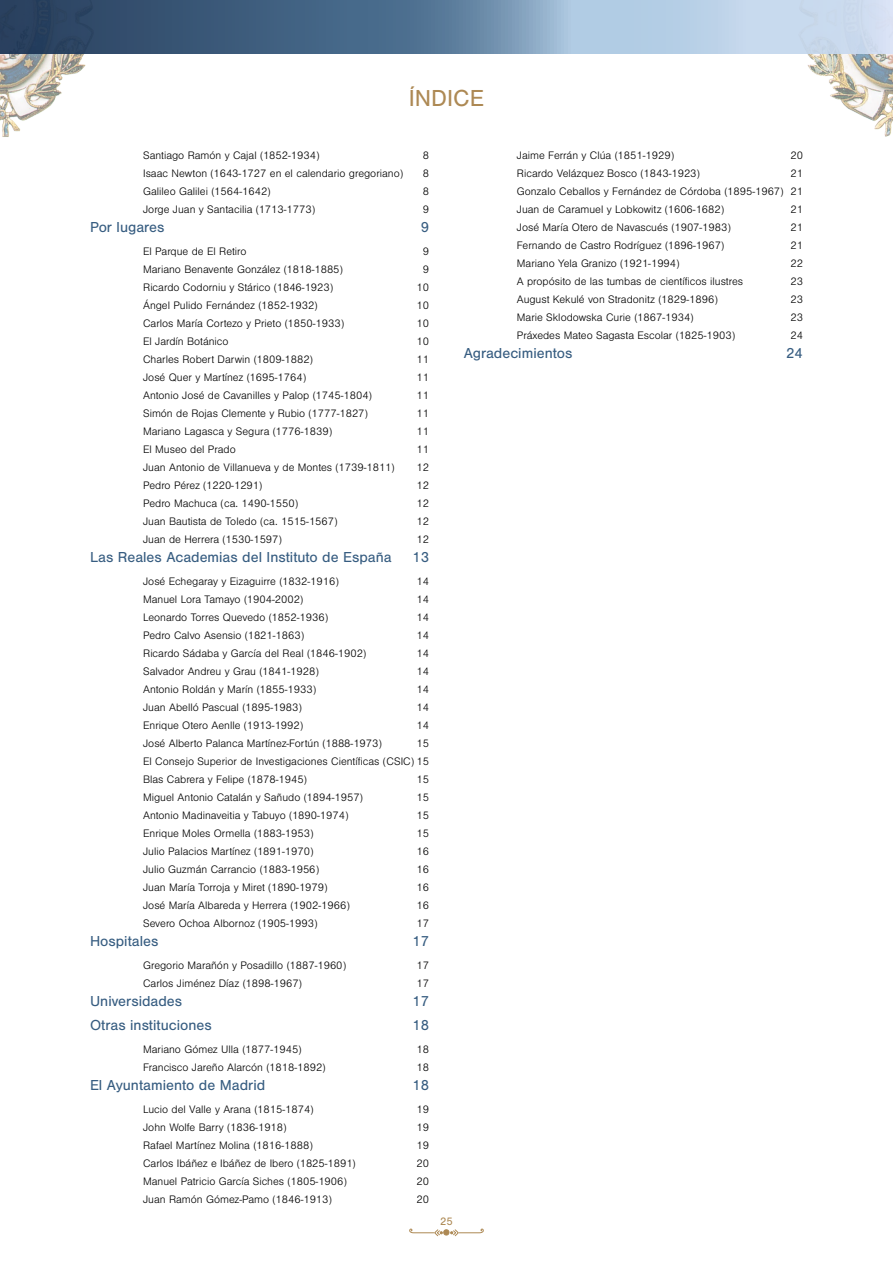
<style>
.page{position:relative;width:893px;height:1263px;background:#fff}
.page>*{position:absolute;margin:0;border:0;box-sizing:border-box;transform-origin:0 0}
.INDICE{font:24px "Nimbus San";color:#ad8954}
.t1{font:15px "Nimbus San";color:#375d81}
.t2{font:300 11.25px "Nimbus San";color:#000}
.t3{font:11.25px "Nimbus San";color:#ad8954}
</style>
<div class="page">
<img style="left:0;top:54px;width:86px;height:83px">
<img style="left:807px;top:54px;width:86px;height:83px">
<svg style="left:0;top:0;width:893px;height:54px;background:#748faa"></svg>
<svg style="left:409px;top:1229px;width:75px;height:7px"></svg>
<p class="INDICE" style="left:409px;top:85px;width:77px">ÍNDICE</p>
<p class="t2" style="left:143px;top:149px;width:178px">Santiago Ramón y Cajal (1852-1934)</p>
<p class="t2" style="left:423px;top:149px;width:8px">8</p>
<p class="t2" style="left:143px;top:167px;width:262px">Isaac Newton (1643-1727 en el calendario gregoriano)</p>
<p class="t2" style="left:423px;top:167px;width:8px">8</p>
<p class="t2" style="left:143px;top:185px;width:129px">Galileo Galilei (1564-1642)</p>
<p class="t2" style="left:423px;top:185px;width:8px">8</p>
<p class="t2" style="left:143px;top:203px;width:174px">Jorge Juan y Santacilia (1713-1773)</p>
<p class="t2" style="left:423px;top:203px;width:8px">9</p>
<p class="t1" style="left:90px;top:219px;width:76px">Por lugares</p>
<p class="t1" style="left:421px;top:219px;width:10px">9</p>
<p class="t2" style="left:143px;top:245px;width:105px">El Parque de El Retiro</p>
<p class="t2" style="left:423px;top:245px;width:8px">9</p>
<p class="t2" style="left:143px;top:263px;width:201px">Mariano Benavente González (1818-1885)</p>
<p class="t2" style="left:423px;top:263px;width:8px">9</p>
<p class="t2" style="left:143px;top:281px;width:192px">Ricardo Codorniu y Stárico (1846-1923)</p>
<p class="t2" style="left:417px;top:281px;width:14px">10</p>
<p class="t2" style="left:143px;top:299px;width:176px">Ángel Pulido Fernández (1852-1932)</p>
<p class="t2" style="left:417px;top:299px;width:14px">10</p>
<p class="t2" style="left:143px;top:317px;width:203px">Carlos María Cortezo y Prieto (1850-1933)</p>
<p class="t2" style="left:417px;top:317px;width:14px">10</p>
<p class="t2" style="left:143px;top:335px;width:87px">El Jardín Botánico</p>
<p class="t2" style="left:417px;top:335px;width:14px">10</p>
<p class="t2" style="left:143px;top:353px;width:171px">Charles Robert Darwin (1809-1882)</p>
<p class="t2" style="left:417px;top:353px;width:14px">11</p>
<p class="t2" style="left:143px;top:371px;width:165px">José Quer y Martínez (1695-1764)</p>
<p class="t2" style="left:417px;top:371px;width:14px">11</p>
<p class="t2" style="left:143px;top:389px;width:231px">Antonio José de Cavanilles y Palop (1745-1804)</p>
<p class="t2" style="left:417px;top:389px;width:14px">11</p>
<p class="t2" style="left:143px;top:407px;width:226px">Simón de Rojas Clemente y Rubio (1777-1827)</p>
<p class="t2" style="left:417px;top:407px;width:14px">11</p>
<p class="t2" style="left:143px;top:425px;width:191px">Mariano Lagasca y Segura (1776-1839)</p>
<p class="t2" style="left:417px;top:425px;width:14px">11</p>
<p class="t2" style="left:143px;top:443px;width:94px">El Museo del Prado</p>
<p class="t2" style="left:417px;top:443px;width:14px">11</p>
<p class="t2" style="left:143px;top:461px;width:253px">Juan Antonio de Villanueva y de Montes (1739-1811)</p>
<p class="t2" style="left:417px;top:461px;width:14px">12</p>
<p class="t2" style="left:143px;top:479px;width:121px">Pedro Pérez (1220-1291)</p>
<p class="t2" style="left:417px;top:479px;width:14px">12</p>
<p class="t2" style="left:143px;top:497px;width:157px">Pedro Machuca (ca. 1490-1550)</p>
<p class="t2" style="left:417px;top:497px;width:14px">12</p>
<p class="t2" style="left:143px;top:515px;width:196px">Juan Bautista de Toledo (ca. 1515-1567)</p>
<p class="t2" style="left:417px;top:515px;width:14px">12</p>
<p class="t2" style="left:143px;top:533px;width:140px">Juan de Herrera (1530-1597)</p>
<p class="t2" style="left:417px;top:533px;width:14px">12</p>
<p class="t1" style="left:90px;top:549px;width:303px">Las Reales Academias del Instituto de España</p>
<p class="t1" style="left:412px;top:549px;width:18px">13</p>
<p class="t2" style="left:143px;top:575px;width:197px">José Echegaray y Eizaguirre (1832-1916)</p>
<p class="t2" style="left:417px;top:575px;width:14px">14</p>
<p class="t2" style="left:143px;top:593px;width:162px">Manuel Lora Tamayo (1904-2002)</p>
<p class="t2" style="left:417px;top:593px;width:14px">14</p>
<p class="t2" style="left:143px;top:611px;width:187px">Leonardo Torres Quevedo (1852-1936)</p>
<p class="t2" style="left:417px;top:611px;width:14px">14</p>
<p class="t2" style="left:143px;top:629px;width:163px">Pedro Calvo Asensio (1821-1863)</p>
<p class="t2" style="left:417px;top:629px;width:14px">14</p>
<p class="t2" style="left:143px;top:647px;width:225px">Ricardo Sádaba y García del Real (1846-1902)</p>
<p class="t2" style="left:417px;top:647px;width:14px">14</p>
<p class="t2" style="left:143px;top:665px;width:177px">Salvador Andreu y Grau (1841-1928)</p>
<p class="t2" style="left:417px;top:665px;width:14px">14</p>
<p class="t2" style="left:143px;top:683px;width:175px">Antonio Roldán y Marín (1855-1933)</p>
<p class="t2" style="left:417px;top:683px;width:14px">14</p>
<p class="t2" style="left:143px;top:701px;width:160px">Juan Abelló Pascual (1895-1983)</p>
<p class="t2" style="left:417px;top:701px;width:14px">14</p>
<p class="t2" style="left:143px;top:719px;width:162px">Enrique Otero Aenlle (1913-1992)</p>
<p class="t2" style="left:417px;top:719px;width:14px">14</p>
<p class="t2" style="left:143px;top:737px;width:240px">José Alberto Palanca Martínez-Fortún (1888-1973)</p>
<p class="t2" style="left:417px;top:737px;width:14px">15</p>
<p class="t2" style="left:143px;top:755px;width:288px">El Consejo Superior de Investigaciones Científicas (CSIC) 15</p>
<p class="t2" style="left:143px;top:773px;width:166px">Blas Cabrera y Felipe (1878-1945)</p>
<p class="t2" style="left:417px;top:773px;width:14px">15</p>
<p class="t2" style="left:143px;top:791px;width:221px">Miguel Antonio Catalán y Sañudo (1894-1957)</p>
<p class="t2" style="left:417px;top:791px;width:14px">15</p>
<p class="t2" style="left:143px;top:809px;width:207px">Antonio Madinaveitia y Tabuyo (1890-1974)</p>
<p class="t2" style="left:417px;top:809px;width:14px">15</p>
<p class="t2" style="left:143px;top:827px;width:172px">Enrique Moles Ormella (1883-1953)</p>
<p class="t2" style="left:417px;top:827px;width:14px">15</p>
<p class="t2" style="left:143px;top:845px;width:172px">Julio Palacios Martínez (1891-1970)</p>
<p class="t2" style="left:417px;top:845px;width:14px">16</p>
<p class="t2" style="left:143px;top:863px;width:178px">Julio Guzmán Carrancio (1883-1956)</p>
<p class="t2" style="left:417px;top:863px;width:14px">16</p>
<p class="t2" style="left:143px;top:881px;width:186px">Juan María Torroja y Miret (1890-1979)</p>
<p class="t2" style="left:417px;top:881px;width:14px">16</p>
<p class="t2" style="left:143px;top:899px;width:208px">José María Albareda y Herrera (1902-1966)</p>
<p class="t2" style="left:417px;top:899px;width:14px">16</p>
<p class="t2" style="left:143px;top:917px;width:176px">Severo Ochoa Albornoz (1905-1993)</p>
<p class="t2" style="left:417px;top:917px;width:14px">17</p>
<p class="t1" style="left:90px;top:933px;width:70px">Hospitales</p>
<p class="t1" style="left:412px;top:933px;width:18px">17</p>
<p class="t2" style="left:143px;top:959px;width:205px">Gregorio Marañón y Posadillo (1887-1960)</p>
<p class="t2" style="left:417px;top:959px;width:14px">17</p>
<p class="t2" style="left:143px;top:977px;width:160px">Carlos Jiménez Díaz (1898-1967)</p>
<p class="t2" style="left:417px;top:977px;width:14px">17</p>
<p class="t1" style="left:90px;top:993px;width:94px">Universidades</p>
<p class="t1" style="left:412px;top:993px;width:18px">17</p>
<p class="t1" style="left:90px;top:1017px;width:123px">Otras instituciones</p>
<p class="t1" style="left:412px;top:1017px;width:18px">18</p>
<p class="t2" style="left:143px;top:1043px;width:160px">Mariano Gómez Ulla (1877-1945)</p>
<p class="t2" style="left:417px;top:1043px;width:14px">18</p>
<p class="t2" style="left:143px;top:1061px;width:184px">Francisco Jareño Alarcón (1818-1892)</p>
<p class="t2" style="left:417px;top:1061px;width:14px">18</p>
<p class="t1" style="left:90px;top:1077px;width:177px">El Ayuntamiento de Madrid</p>
<p class="t1" style="left:412px;top:1077px;width:18px">18</p>
<p class="t2" style="left:143px;top:1103px;width:172px">Lucio del Valle y Arana (1815-1874)</p>
<p class="t2" style="left:417px;top:1103px;width:14px">19</p>
<p class="t2" style="left:143px;top:1121px;width:145px">John Wolfe Barry (1836-1918)</p>
<p class="t2" style="left:417px;top:1121px;width:14px">19</p>
<p class="t2" style="left:143px;top:1139px;width:171px">Rafael Martínez Molina (1816-1888)</p>
<p class="t2" style="left:417px;top:1139px;width:14px">19</p>
<p class="t2" style="left:143px;top:1157px;width:214px">Carlos Ibáñez e Ibáñez de Ibero (1825-1891)</p>
<p class="t2" style="left:417px;top:1157px;width:14px">20</p>
<p class="t2" style="left:143px;top:1175px;width:206px">Manuel Patricio García Siches (1805-1906)</p>
<p class="t2" style="left:417px;top:1175px;width:14px">20</p>
<p class="t2" style="left:143px;top:1193px;width:191px">Juan Ramón Gómez-Pamo (1846-1913)</p>
<p class="t2" style="left:417px;top:1193px;width:14px">20</p>
<p class="t2" style="left:517px;top:149px;width:159px">Jaime Ferrán y Clúa (1851-1929)</p>
<p class="t2" style="left:790px;top:149px;width:14px">20</p>
<p class="t2" style="left:517px;top:167px;width:185px">Ricardo Velázquez Bosco (1843-1923)</p>
<p class="t2" style="left:790px;top:167px;width:14px">21</p>
<p class="t2" style="left:517px;top:185px;width:288px">Gonzalo Ceballos y Fernández de Córdoba (1895-1967) 21</p>
<p class="t2" style="left:517px;top:203px;width:209px">Juan de Caramuel y Lobkowitz (1606-1682)</p>
<p class="t2" style="left:790px;top:203px;width:14px">21</p>
<p class="t2" style="left:517px;top:221px;width:216px">José María Otero de Navascués (1907-1983)</p>
<p class="t2" style="left:790px;top:221px;width:14px">21</p>
<p class="t2" style="left:517px;top:239px;width:209px">Fernando de Castro Rodríguez (1896-1967)</p>
<p class="t2" style="left:790px;top:239px;width:14px">21</p>
<p class="t2" style="left:517px;top:257px;width:164px">Mariano Yela Granizo (1921-1994)</p>
<p class="t2" style="left:790px;top:257px;width:14px">22</p>
<p class="t2" style="left:517px;top:275px;width:228px">A propósito de las tumbas de científicos ilustres</p>
<p class="t2" style="left:790px;top:275px;width:14px">23</p>
<p class="t2" style="left:517px;top:293px;width:203px">August Kekulé von Stradonitz (1829-1896)</p>
<p class="t2" style="left:790px;top:293px;width:14px">23</p>
<p class="t2" style="left:517px;top:311px;width:178px">Marie Sklodowska Curie (1867-1934)</p>
<p class="t2" style="left:790px;top:311px;width:14px">23</p>
<p class="t2" style="left:517px;top:329px;width:220px">Práxedes Mateo Sagasta Escolar (1825-1903)</p>
<p class="t2" style="left:790px;top:329px;width:14px">24</p>
<p class="t1" style="left:464px;top:345px;width:110px">Agradecimientos</p>
<p class="t1" style="left:786px;top:345px;width:18px">24</p>
<p class="t3" style="left:440px;top:1215px;width:14px">25</p>
</div>
